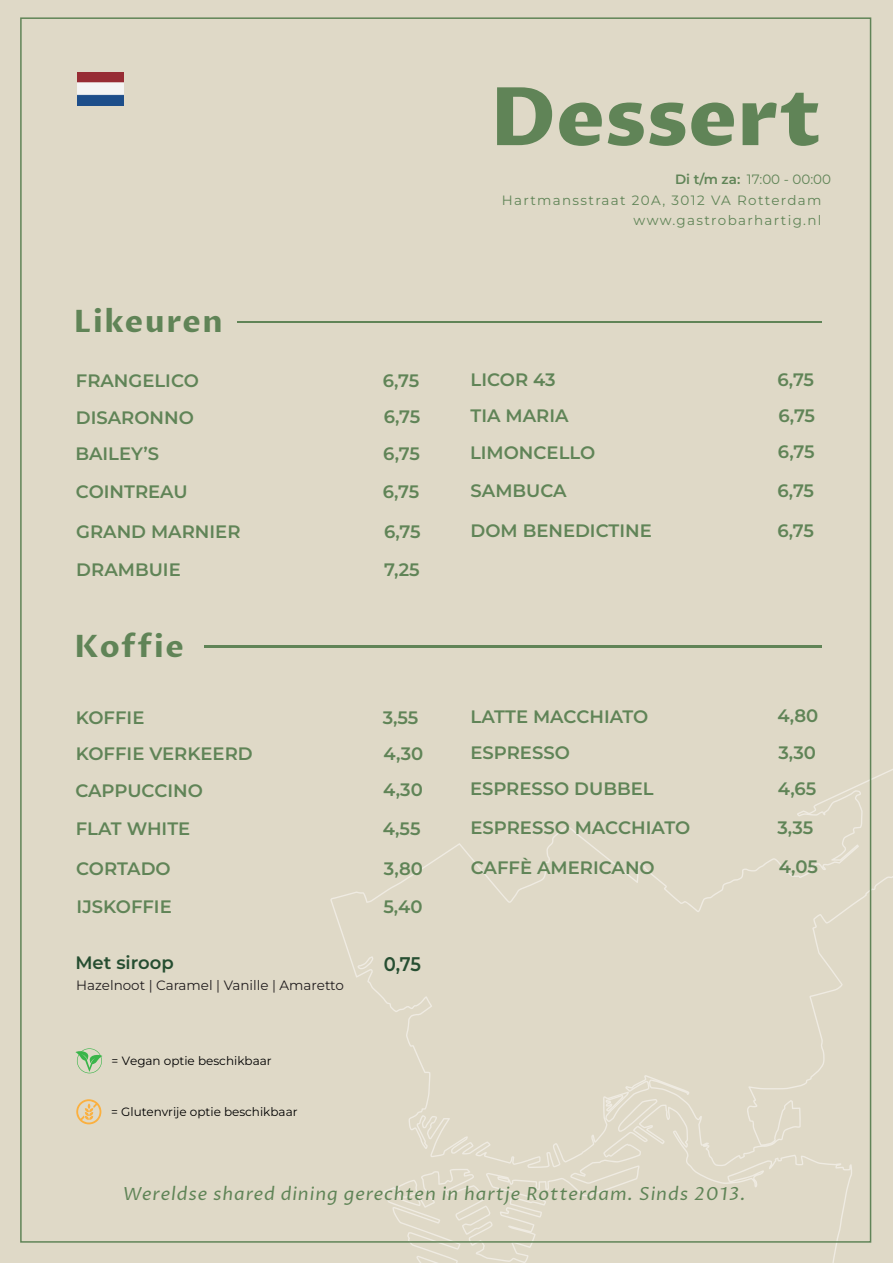
<style>
.page{position:relative;width:893px;height:1263px;background:#dfd9c7}
.page>*{position:absolute;margin:0;border:0;box-sizing:border-box;transform-origin:0 0}
.t1{font:800 80.7px "Proza Libre";color:#608457}
.t2{font:700 30.9px "Proza Libre";letter-spacing:.05em;color:#608457}
.t3{font:600 19.8px "Montserrat";color:#264e31;scale:.91 1}
.t4{font:600 18px/36.2px "Montserrat";color:#608457}
.t5{font:italic 18px "Proza Libre";letter-spacing:.05em;color:#608457}
.t6{font:600 18px "Montserrat";color:#264e31}
.t7{font:13.5px "Montserrat";letter-spacing:.1em;color:#608457}
.t8{font:13.5px "Montserrat";color:#231f20}
.t9{font:12px "Montserrat";color:#000}
.s1{font-weight:600}
</style>
<div class="page">
<svg style="left:330px;top:769px;width:563px;height:399px"></svg>
<svg style="left:383px;top:1104px;width:469px;height:159px"></svg>
<svg style="left:605px;top:1095px;width:53px;height:37px"></svg>
<hr style="left:237px;top:321px;width:585px;height:2px;background:#608457">
<svg style="left:75px;top:1048px;width:27px;height:25px"></svg>
<svg style="left:76px;top:1099px;width:25px;height:25px"></svg>
<hr style="left:204px;top:646px;width:618px;height:2px;background:#608457">
<img style="left:78px;top:72px;width:45px;height:33px">
<h1 class="t1" style="left:490px;top:66px;width:333px">Dessert</h1>
<p class="t7" style="left:675px;top:170px;width:158px"><span class="s1">Di t/m za:</span> 17:00 - 00:00</p>
<p class="t7" style="left:502px;top:191px;width:321px">Hartmansstraat 20A, 3012 VA Rotterdam</p>
<h2 class="t2" style="left:74px;top:302px;width:151px">Likeuren</h2>
<p class="t4" style="left:76px;top:362px;width:125px">FRANGELICO</p>
<p class="t4" style="left:383px;top:362px;width:39px">6,75<br>6,75</p>
<p class="t4" style="left:75px;top:435px;width:85px">BAILEY’S</p>
<p class="t4" style="left:383px;top:435px;width:38px">6,75</p>
<p class="t4" style="left:76px;top:473px;width:113px">COINTREAU</p>
<p class="t4" style="left:383px;top:473px;width:38px">6,75</p>
<p class="t4" style="left:76px;top:513px;width:166px">GRAND MARNIER</p>
<p class="t4" style="left:384px;top:513px;width:38px">6,75</p>
<p class="t4" style="left:76px;top:399px;width:120px">DISARONNO</p>
<p class="t4" style="left:76px;top:551px;width:106px">DRAMBUIE</p>
<p class="t4" style="left:384px;top:551px;width:37px">7,25</p>
<h2 class="t2" style="left:74px;top:627px;width:111px">Koffie</h2>
<p class="t4" style="left:76px;top:699px;width:70px">KOFFIE</p>
<p class="t4" style="left:383px;top:699px;width:42px">3,55<br>4,30</p>
<p class="t4" style="left:75px;top:772px;width:129px">CAPPUCCINO</p>
<p class="t4" style="left:383px;top:771px;width:41px">4,30</p>
<p class="t4" style="left:76px;top:810px;width:116px">FLAT WHITE</p>
<p class="t4" style="left:383px;top:810px;width:39px">4,55</p>
<p class="t4" style="left:76px;top:850px;width:96px">CORTADO</p>
<p class="t4" style="left:384px;top:850px;width:40px">3,80</p>
<p class="t4" style="left:77px;top:888px;width:97px">IJSKOFFIE</p>
<p class="t4" style="left:383px;top:888px;width:41px">5,40</p>
<p class="t4" style="left:76px;top:735px;width:178px">KOFFIE VERKEERD</p>
<p class="t6" style="left:75px;top:951px;width:100px">Met siroop</p>
<p class="t3" style="left:384px;top:950px;width:42px">0,75</p>
<p class="t8" style="left:76px;top:977px;width:269px">Hazelnoot | Caramel | Vanille | Amaretto</p>
<p class="t9" style="left:112px;top:1053px;width:162px">= Vegan optie beschikbaar</p>
<p class="t9" style="left:111px;top:1103px;width:188px">= Glutenvrije optie beschikbaar</p>
<p class="t7" style="left:633px;top:212px;width:190px">www.gastrobarhartig.nl</p>
<p class="t4" style="left:471px;top:361px;width:87px">LICOR 43</p>
<p class="t4" style="left:777px;top:361px;width:39px">6,75<br>6,75</p>
<p class="t4" style="left:470px;top:434px;width:127px">LIMONCELLO</p>
<p class="t4" style="left:778px;top:433px;width:38px">6,75</p>
<p class="t4" style="left:471px;top:472px;width:98px">SAMBUCA</p>
<p class="t4" style="left:777px;top:472px;width:38px">6,75</p>
<p class="t4" style="left:471px;top:397px;width:100px">TIA MARIA</p>
<p class="t4" style="left:470px;top:512px;width:183px">DOM BENEDICTINE</p>
<p class="t4" style="left:777px;top:512px;width:38px">6,75</p>
<p class="t4" style="left:470px;top:698px;width:179px">LATTE MACCHIATO</p>
<p class="t4" style="left:777px;top:697px;width:43px">4,80<br>3,30</p>
<p class="t4" style="left:470px;top:770px;width:185px">ESPRESSO DUBBEL</p>
<p class="t4" style="left:778px;top:770px;width:40px">4,65</p>
<p class="t4" style="left:470px;top:809px;width:221px">ESPRESSO MACCHIATO</p>
<p class="t4" style="left:777px;top:808px;width:37px">3,35</p>
<p class="t4" style="left:471px;top:849px;width:185px">CAFFÈ AMERICANO</p>
<p class="t4" style="left:779px;top:848px;width:41px">4,05</p>
<p class="t4" style="left:470px;top:734px;width:101px">ESPRESSO</p>
<p class="t5" style="left:123px;top:1183px;width:624px">Wereldse shared dining gerechten in hartje Rotterdam. Sinds 2013.</p>
</div>
